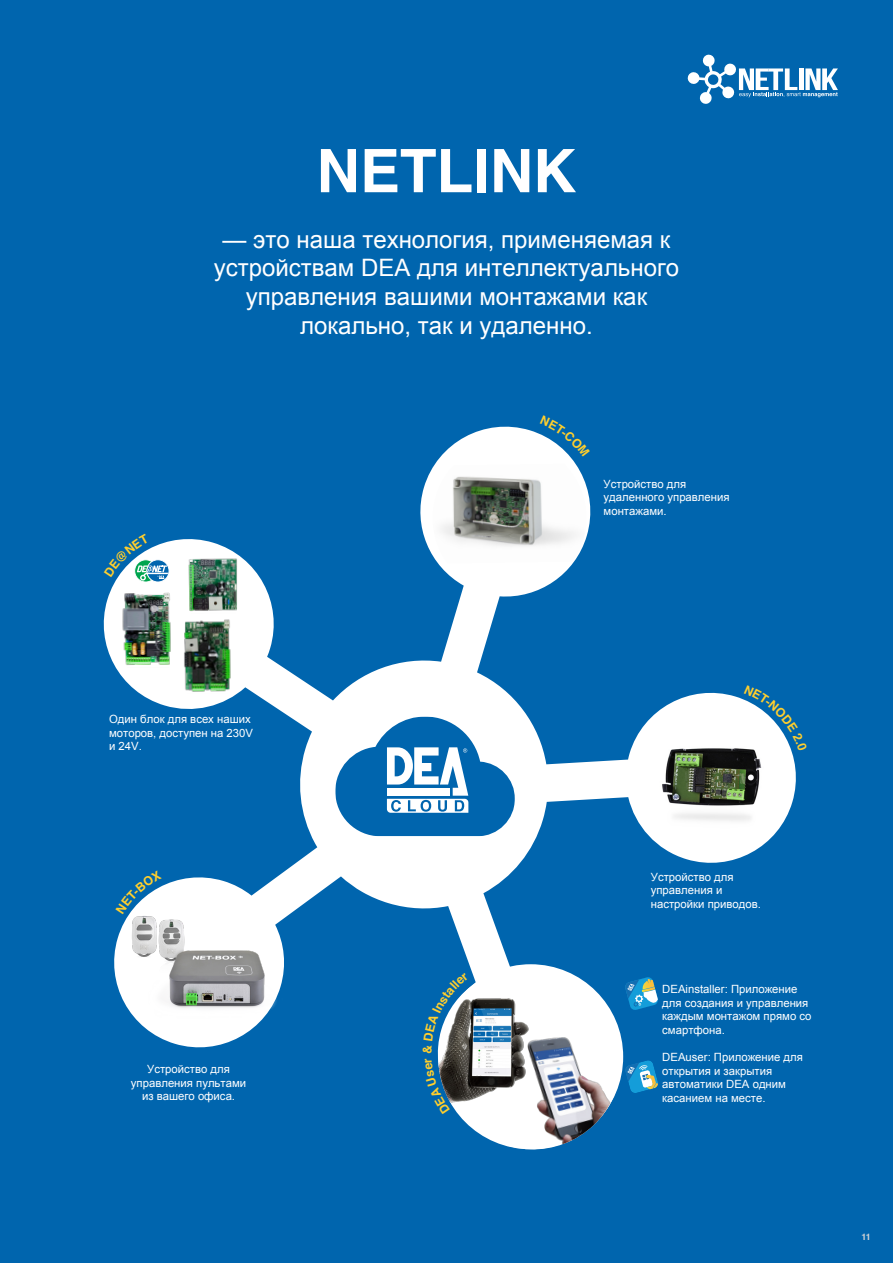
<style>
.page{position:relative;width:893px;height:1263px;background:#0065ae}
.page>*{position:absolute;margin:0;border:0;box-sizing:border-box;transform-origin:0 0}
.t1{font:700 60px "Helvetica";color:#fff}
.t2{font:24px/28.8px "Arial";color:#fff;text-align:center}
.t3{font:11.4px/13.6px "Arial";color:#fff}
.t4{font:700 9px "Helvetica";color:#d1d2d4}
</style>
<div class="page">
<svg style="left:103px;top:426px;width:649px;height:622px"></svg>
<img style="left:110px;top:905px;width:173px;height:115px">
<svg style="left:310px;top:666px;width:230px;height:230px;fill:#fff"></svg>
<svg style="left:687px;top:54px;width:151px;height:50px"></svg>
<img style="left:433px;top:464px;width:153px;height:99px">
<svg style="left:331px;top:714px;width:189px;height:126px"></svg>
<img style="left:104px;top:534px;width:169px;height:173px">
<svg style="left:116px;top:870px;width:46px;height:44px"></svg>
<svg style="left:638px;top:685px;width:158px;height:167px"></svg>
<svg style="left:423px;top:960px;width:236px;height:190px"></svg>
<svg style="left:540px;top:426px;width:50px;height:31px"></svg>
<p class="t1" style="left:316px;top:123px;width:261px">NETLINK</p>
<p class="t2" style="left:214px;top:225px;width:467px">— это наша технология, применяемая к устройствам DEA для интеллектуального управления вашими монтажами как локально, так и удаленно.</p>
<p class="t3" style="left:604px;top:477px;width:128px">Устройство для удаленного управления монтажами.</p>
<p class="t3" style="left:109px;top:712px;width:146px">Один блок для всех наших моторов, доступен на 230V и 24V.</p>
<p class="t3" style="left:131px;top:1062px;width:117px;text-align:center">Устройство для управления пультами из вашего офиса.</p>
<p class="t3" style="left:651px;top:870px;width:112px">Устройство для управления и настройки приводов.</p>
<p class="t3" style="left:662px;top:982px;width:151px">DEAinstaller: Приложение для создания и управления каждым монтажом прямо со смартфона.</p>
<p class="t3" style="left:662px;top:1050px;width:142px">DEAuser: Приложение для открытия и закрытия автоматики DEA одним касанием на месте.</p>
<p class="t4" style="left:861px;top:1230px;width:11px">11</p>
</div>
